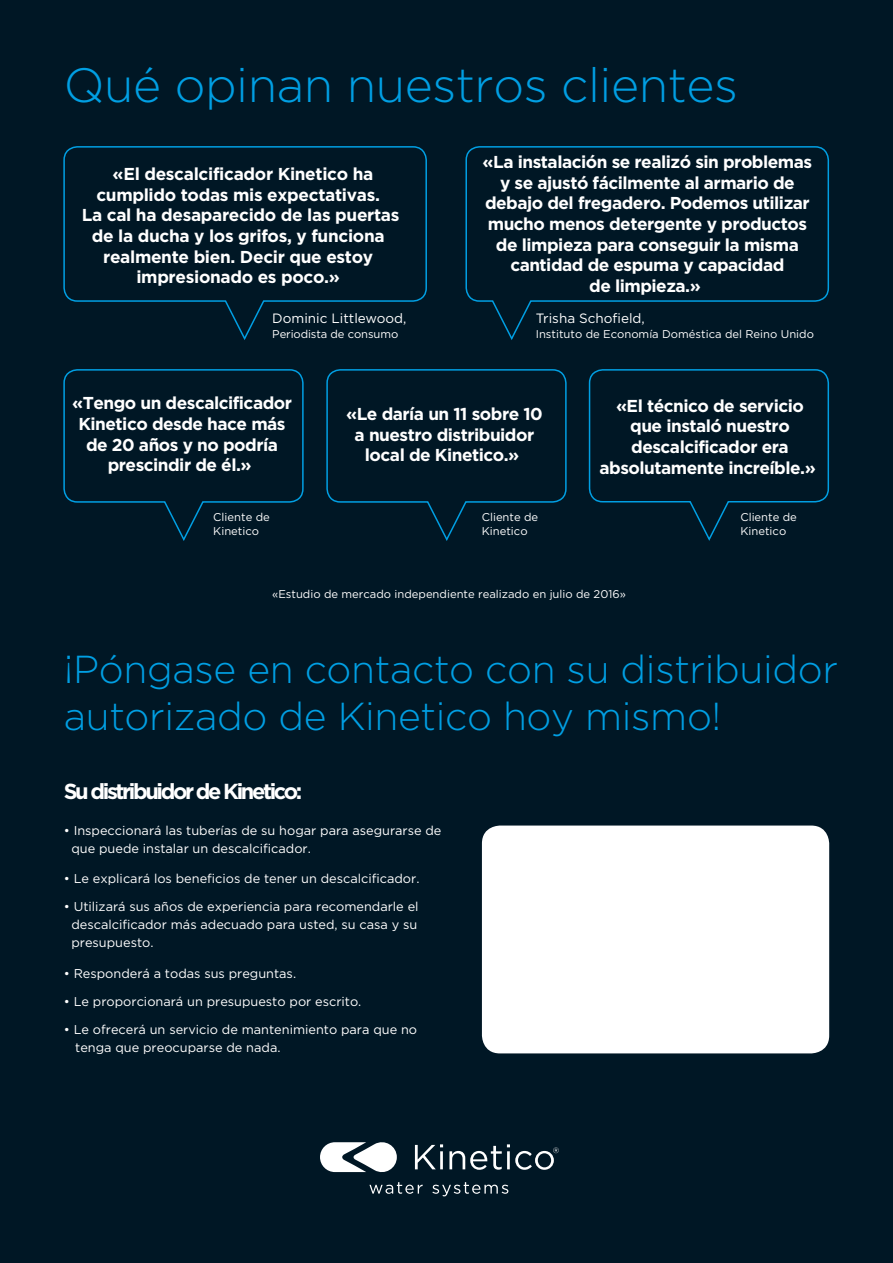
<style>
.page{position:relative;width:893px;height:1263px;background:#001725}
.page>*{position:absolute;margin:0;border:0;box-sizing:border-box;transform-origin:0 0}
.t1{font:300 48px "Gotham";letter-spacing:-.01em;color:#009fe3}
.t2{font:300 39px/46.8px "Gotham";letter-spacing:-.01em;color:#009fe3}
.t3{font:700 21.75px "Gotham";letter-spacing:-.11em;color:#fff}
.t4{font:700 17.25px/20.7px "Gotham";letter-spacing:-.03em;color:#fff;text-align:center}
.t5{font:13.5px "Gotham";color:#fff}
.t6{font:12.75px/18px "Gotham";color:#fff}
.t7{font:11.25px/13.5px "Gotham";color:#fff}
</style>
<div class="page">
<div style="left:482px;top:825px;width:347px;height:228px;background:#fff;border-radius:18px"></div>
<svg style="left:63px;top:369px;width:241px;height:172px"></svg>
<svg style="left:326px;top:369px;width:241px;height:172px"></svg>
<svg style="left:63px;top:146px;width:364px;height:194px"></svg>
<svg style="left:465px;top:146px;width:365px;height:194px"></svg>
<svg style="left:588px;top:369px;width:242px;height:172px"></svg>
<svg style="left:415px;top:1144px;width:28px;height:25px"></svg>
<hr style="left:440px;top:1151px;width:3px;height:18px;background:#fff">
<svg style="left:449px;top:1144px;width:110px;height:26px"></svg>
<svg style="left:369px;top:1182px;width:54px;height:12px"></svg>
<svg style="left:432px;top:1182px;width:76px;height:14px"></svg>
<svg style="left:320px;top:1142px;width:77px;height:31px"></svg>
<h1 class="t1" style="left:64px;top:59px;width:676px">Qué opinan nuestros clientes</h1>
<p class="t4" style="left:82px;top:163px;width:319px">«El descalcificador Kinetico ha cumplido todas mis expectativas.<br>La cal ha desaparecido de las puertas de la ducha y los grifos, y funciona realmente bien. Decir que estoy impresionado es poco.»</p>
<p class="t5" style="left:272px;top:311px;width:136px">Dominic Littlewood,</p>
<p class="t7" style="left:272px;top:327px;width:128px">Periodista de consumo</p>
<p class="t4" style="left:483px;top:151px;width:331px">«La instalación se realizó sin problemas y se ajustó fácilmente al armario de debajo del fregadero. Podemos utilizar mucho menos detergente y productos de limpieza para conseguir la misma cantidad de espuma y capacidad<br>de limpieza.»</p>
<p class="t5" style="left:536px;top:311px;width:111px">Trisha Schofield,</p>
<p class="t7" style="left:536px;top:327px;width:280px">Instituto de Economía Doméstica del Reino Unido</p>
<p class="t4" style="left:72px;top:392px;width:221px">«Tengo un descalcificador<br>Kinetico desde hace más de 20 años y no podría prescindir de él.»</p>
<p class="t4" style="left:346px;top:403px;width:198px">«Le daría un 11 sobre 10 a nuestro distribuidor local de Kinetico.»</p>
<p class="t4" style="left:600px;top:395px;width:218px">«El técnico de servicio que instaló nuestro descalcificador era absolutamente increíble.»</p>
<p class="t7" style="left:213px;top:510px;width:58px">Cliente de<br>Kinetico</p>
<p class="t7" style="left:482px;top:510px;width:58px">Cliente de<br>Kinetico</p>
<p class="t7" style="left:740px;top:510px;width:58px">Cliente de<br>Kinetico</p>
<p class="t7" style="left:272px;top:587px;width:355px">«Estudio de mercado independiente realizado en julio de 2016»</p>
<h2 class="t2" style="left:64px;top:645px;width:776px">¡Póngase en contacto con su distribuidor autorizado de Kinetico hoy mismo!</h2>
<p class="t3" style="left:64px;top:778px;width:240px">Su distribuidor de Kinetico:</p>
<p class="t6" style="left:71px;top:822px;width:372px;text-indent:-8px">• Inspeccionará las tuberías de su hogar para asegurarse de que puede instalar un descalcificador.</p>
<p class="t6" style="left:64px;top:869px;width:357px">• Le explicará los beneficios de tener un descalcificador.</p>
<p class="t6" style="left:71px;top:897px;width:349px;text-align:justify;text-indent:-8px">• Utilizará sus años de experiencia para recomendarle el descalcificador más adecuado para usted, su casa y su presupuesto.</p>
<p class="t6" style="left:64px;top:964px;width:234px">• Responderá a todas sus preguntas.</p>
<p class="t6" style="left:64px;top:992px;width:299px">• Le proporcionará un presupuesto por escrito.</p>
<p class="t6" style="left:75px;top:1020px;width:343px;text-indent:-11px">• Le ofrecerá un servicio de mantenimiento para que no tenga que preocuparse de nada.</p>
</div>
